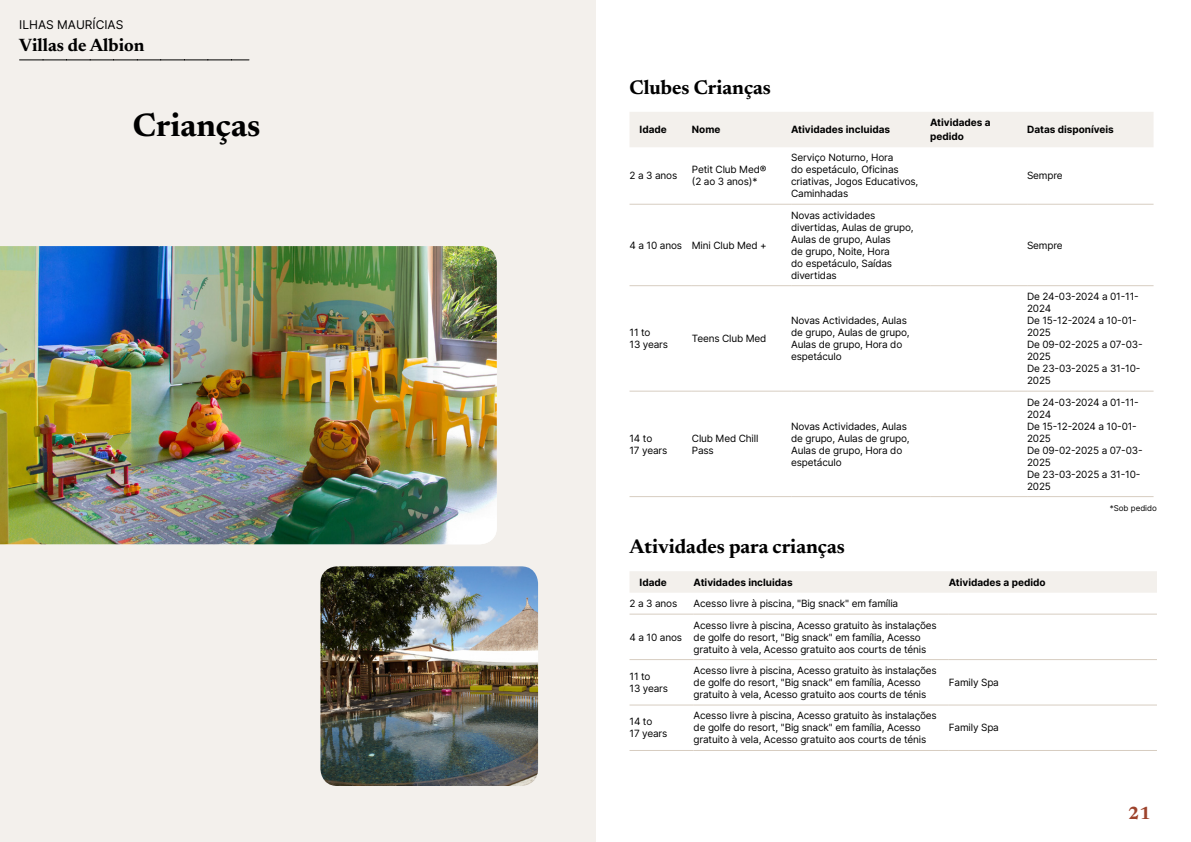
<style>
.page{position:relative;width:1191px;height:842px;background:#fff}
.page>*{position:absolute;margin:0;border:0;box-sizing:border-box;transform-origin:0 0}
.t1{font:700 33px "Newsreader 24 pt";color:#000}
.t2{font:700 20px "Newsreader 24 pt";color:#000}
.t3{font:700 18px "Newsreader 24 pt";color:#000}
.t4{font:700 18px "Newsreader 24 pt";color:#9d432c}
.t5{font:12px "Inter";color:#000}
.t6{font:10px/12px "Inter";letter-spacing:-.015em;color:#000}
.t7{font:700 10px/14px "Inter";color:#000}
.t8{font:8px "Inter";color:#000}
</style>
<div class="page">
<div style="left:0;top:0;width:595px;height:842px;background:#f3f0ec"></div>
<img style="left:0;top:246px;width:497px;height:298px">
<img style="left:320px;top:566px;width:218px;height:220px">
<svg style="left:20px;top:60px;width:229px;height:1px"></svg>
<div style="left:630px;top:112px;width:523px;height:35px;background:#f3f0ec"></div>
<hr style="left:629px;top:204px;width:63px;height:1px;background:#d7cdc1">
<hr style="left:692px;top:204px;width:99px;height:1px;background:#d7cdc1">
<hr style="left:791px;top:204px;width:139px;height:1px;background:#d7cdc1">
<hr style="left:930px;top:204px;width:97px;height:1px;background:#d7cdc1">
<hr style="left:1027px;top:204px;width:126px;height:1px;background:#d7cdc1">
<hr style="left:629px;top:285px;width:63px;height:1px;background:#d7cdc1">
<hr style="left:692px;top:285px;width:99px;height:1px;background:#d7cdc1">
<hr style="left:791px;top:285px;width:139px;height:1px;background:#d7cdc1">
<hr style="left:930px;top:285px;width:97px;height:1px;background:#d7cdc1">
<hr style="left:1027px;top:285px;width:126px;height:1px;background:#d7cdc1">
<hr style="left:629px;top:391px;width:63px;height:1px;background:#d7cdc1">
<hr style="left:692px;top:391px;width:99px;height:1px;background:#d7cdc1">
<hr style="left:791px;top:391px;width:139px;height:1px;background:#d7cdc1">
<hr style="left:930px;top:391px;width:97px;height:1px;background:#d7cdc1">
<hr style="left:1027px;top:391px;width:126px;height:1px;background:#d7cdc1">
<hr style="left:629px;top:496px;width:63px;height:1px;background:#d7cdc1">
<hr style="left:692px;top:496px;width:99px;height:1px;background:#d7cdc1">
<hr style="left:791px;top:496px;width:139px;height:1px;background:#d7cdc1">
<hr style="left:930px;top:496px;width:97px;height:1px;background:#d7cdc1">
<hr style="left:1027px;top:496px;width:126px;height:1px;background:#d7cdc1">
<div style="left:630px;top:571px;width:527px;height:22px;background:#f3f0ec"></div>
<hr style="left:629px;top:614px;width:64px;height:1px;background:#d7cdc1">
<hr style="left:693px;top:614px;width:255px;height:1px;background:#d7cdc1">
<hr style="left:948px;top:614px;width:209px;height:1px;background:#d7cdc1">
<hr style="left:629px;top:659px;width:64px;height:1px;background:#d7cdc1">
<hr style="left:693px;top:659px;width:255px;height:1px;background:#d7cdc1">
<hr style="left:948px;top:659px;width:209px;height:1px;background:#d7cdc1">
<hr style="left:629px;top:704px;width:64px;height:1px;background:#d7cdc1">
<hr style="left:693px;top:704px;width:255px;height:1px;background:#d7cdc1">
<hr style="left:948px;top:704px;width:209px;height:1px;background:#d7cdc1">
<hr style="left:629px;top:750px;width:64px;height:1px;background:#d7cdc1">
<hr style="left:693px;top:750px;width:255px;height:1px;background:#d7cdc1">
<hr style="left:948px;top:750px;width:209px;height:1px;background:#d7cdc1">
<p class="t5" style="left:19px;top:15px;width:106px">ILHAS MAURÍCIAS</p>
<h3 class="t3" style="left:19px;top:32px;width:127px">Villas de Albion</h3>
<h1 class="t1" style="left:133px;top:101px;width:129px">Crianças</h1>
<h2 class="t2" style="left:629px;top:73px;width:143px">Clubes Crianças</h2>
<p class="t7" style="left:639px;top:122px;width:29px">Idade</p>
<p class="t7" style="left:692px;top:122px;width:30px">Nome</p>
<p class="t7" style="left:791px;top:122px;width:100px">Atividades incluidas</p>
<p class="t7" style="left:930px;top:115px;width:62px">Atividades a pedido</p>
<p class="t7" style="left:1027px;top:122px;width:88px">Datas disponíveis</p>
<p class="t6" style="left:629px;top:169px;width:49px">2 a 3 anos</p>
<p class="t6" style="left:692px;top:163px;width:76px">Petit Club Med® (2 ao 3 anos)*</p>
<p class="t6" style="left:791px;top:151px;width:129px">Serviço Noturno, Hora<br>do espetáculo, Oficinas criativas, Jogos Educativos,<br>Caminhadas</p>
<p class="t6" style="left:1027px;top:169px;width:37px">Sempre</p>
<p class="t6" style="left:629px;top:239px;width:139px">4 a 10 anos Mini Club Med +</p>
<p class="t6" style="left:629px;top:326px;width:40px">11 to<br>13 years</p>
<p class="t6" style="left:692px;top:332px;width:76px">Teens Club Med</p>
<p class="t6" style="left:629px;top:432px;width:39px">14 to<br>17 years</p>
<p class="t6" style="left:692px;top:432px;width:68px">Club Med Chill<br>Pass</p>
<p class="t6" style="left:791px;top:209px;width:124px">Novas actividades divertidas, Aulas de grupo,<br>Aulas de grupo, Aulas<br>de grupo, Noite, Hora<br>do espetáculo, Saídas divertidas</p>
<p class="t6" style="left:791px;top:314px;width:120px">Novas Actividades, Aulas de grupo, Aulas de grupo,<br>Aulas de grupo, Hora do espetáculo</p>
<p class="t6" style="left:791px;top:420px;width:120px">Novas Actividades, Aulas de grupo, Aulas de grupo,<br>Aulas de grupo, Hora do espetáculo</p>
<p class="t6" style="left:1027px;top:239px;width:37px">Sempre</p>
<p class="t6" style="left:1027px;top:290px;width:117px">De 24-03-2024 a 01-11-<br>2024<br>De 15-12-2024 a 10-01-<br>2025<br>De 09-02-2025 a 07-03-<br>2025<br>De 23-03-2025 a 31-10-<br>2025</p>
<p class="t6" style="left:1027px;top:396px;width:117px">De 24-03-2024 a 01-11-<br>2024<br>De 15-12-2024 a 10-01-<br>2025<br>De 09-02-2025 a 07-03-<br>2025<br>De 23-03-2025 a 31-10-<br>2025</p>
<p class="t8" style="left:1109px;top:502px;width:49px">*Sob pedido</p>
<h2 class="t2" style="left:629px;top:532px;width:217px">Atividades para crianças</h2>
<p class="t7" style="left:639px;top:575px;width:29px">Idade</p>
<p class="t7" style="left:693px;top:575px;width:100px">Atividades incluidas</p>
<p class="t7" style="left:948px;top:575px;width:98px">Atividades a pedido</p>
<p class="t6" style="left:629px;top:597px;width:49px">2 a 3 anos</p>
<p class="t6" style="left:693px;top:597px;width:206px">Acesso livre à piscina, "Big snack" em família</p>
<p class="t6" style="left:629px;top:631px;width:54px">4 a 10 anos</p>
<p class="t6" style="left:693px;top:619px;width:245px">Acesso livre à piscina, Acesso gratuito às instalações de golfe do resort, "Big snack" em família, Acesso gratuito à vela, Acesso gratuito aos courts de ténis</p>
<p class="t6" style="left:629px;top:670px;width:40px">11 to<br>13 years</p>
<p class="t6" style="left:693px;top:664px;width:245px">Acesso livre à piscina, Acesso gratuito às instalações de golfe do resort, "Big snack" em família, Acesso gratuito à vela, Acesso gratuito aos courts de ténis</p>
<p class="t6" style="left:629px;top:715px;width:39px">14 to<br>17 years</p>
<p class="t6" style="left:693px;top:709px;width:245px">Acesso livre à piscina, Acesso gratuito às instalações de golfe do resort, "Big snack" em família, Acesso gratuito à vela, Acesso gratuito aos courts de ténis</p>
<p class="t6" style="left:948px;top:676px;width:52px">Family Spa</p>
<p class="t6" style="left:948px;top:721px;width:52px">Family Spa</p>
<h3 class="t4" style="left:1128px;top:800px;width:24px">21</h3>
</div>
